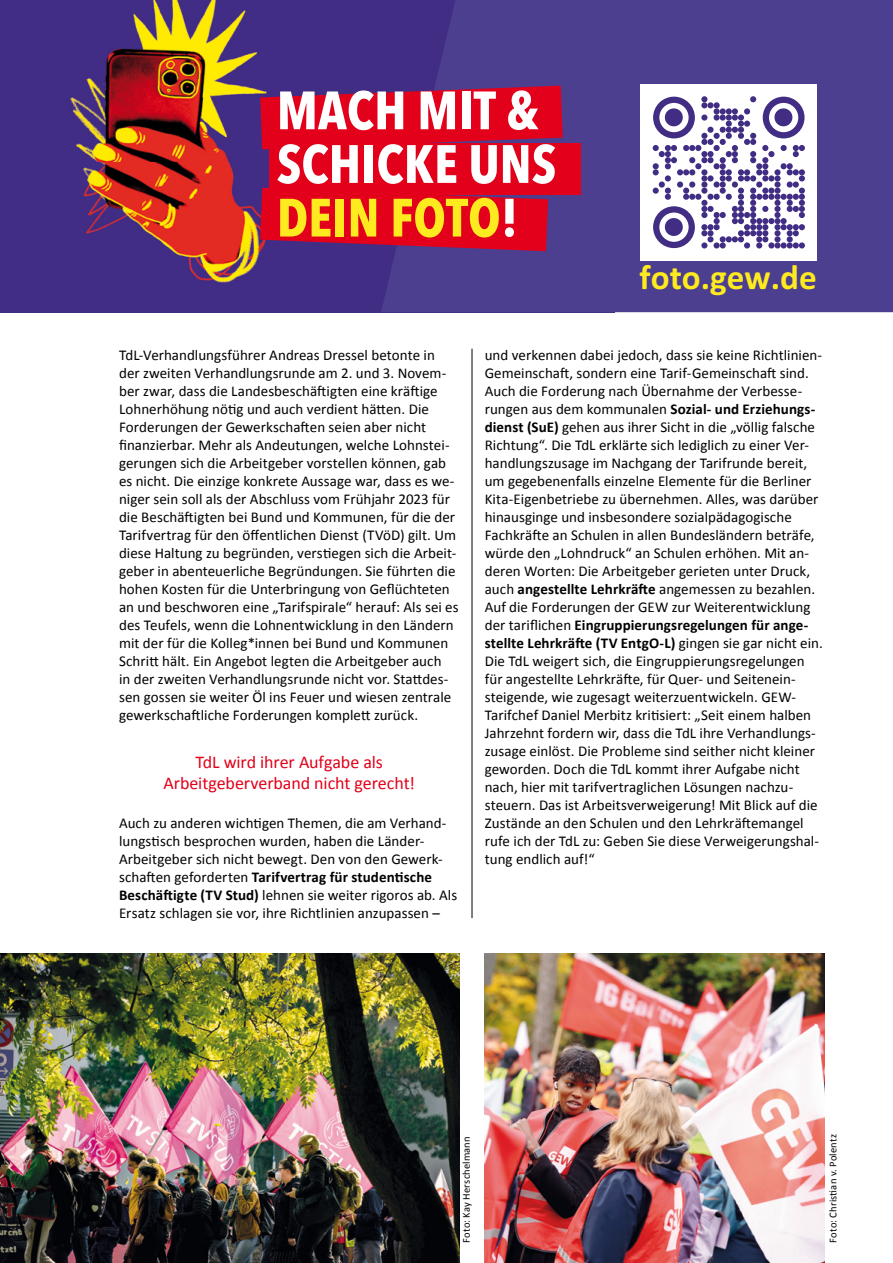
<style>
.page{position:relative;width:893px;height:1263px;background:#fff}
.page>*{position:absolute;margin:0;border:0;box-sizing:border-box;transform-origin:0 0}
.t1{font:700 53.25px/53.7px "Avenir Next Condensed";color:#fff}
.t2{font:700 35.1px "Calibri";color:#feeb1f}
._04_Zwischentext_202{font:18px/21px "Calibri";letter-spacing:-.005em;color:#e2001a;text-align:center}
._03_Fließtext_2022{font:15px/18px "Calibri";color:#000}
.Autor_Einleitung{font:10.5px "Calibri";letter-spacing:.015em;color:#000}
.s1{color:#feeb1f}
.s2{font-weight:700}
</style>
<div class="page">
<hr style="left:472px;top:349px;width:1px;height:569px;background:#000">
<img style="left:0;top:954px;width:459px;height:309px">
<div style="left:0;top:0;width:615px;height:312px;background:#422d85"></div>
<div style="left:381px;top:0;width:512px;height:312px;background:#4d3f8f"></div>
<img style="left:70px;top:0;width:200px;height:283px">
<div style="left:270px;top:143px;width:311px;height:52px;background:#e2001b"></div>
<svg style="left:260px;top:86px;width:303px;height:63px"></svg>
<svg style="left:260px;top:188px;width:288px;height:63px"></svg>
<div style="left:640px;top:84px;width:177px;height:177px;background:#fff"></div>
<div style="left:707px;top:102px;width:7px;height:6px;background:#422d85;border-radius:50%"></div>
<div style="left:707px;top:127px;width:7px;height:6px;background:#422d85;border-radius:50%"></div>
<div style="left:707px;top:139px;width:7px;height:6px;background:#422d85;border-radius:50%"></div>
<div style="left:707px;top:151px;width:7px;height:6px;background:#422d85;border-radius:50%"></div>
<div style="left:707px;top:157px;width:7px;height:6px;background:#422d85;border-radius:50%"></div>
<div style="left:707px;top:175px;width:7px;height:6px;background:#422d85;border-radius:50%"></div>
<div style="left:659px;top:181px;width:6px;height:7px;background:#422d85;border-radius:50%"></div>
<div style="left:677px;top:181px;width:6px;height:7px;background:#422d85;border-radius:50%"></div>
<div style="left:689px;top:181px;width:6px;height:7px;background:#422d85;border-radius:50%"></div>
<div style="left:701px;top:181px;width:6px;height:7px;background:#422d85;border-radius:50%"></div>
<div style="left:714px;top:181px;width:6px;height:7px;background:#422d85;border-radius:50%"></div>
<div style="left:720px;top:181px;width:6px;height:7px;background:#422d85;border-radius:50%"></div>
<div style="left:732px;top:181px;width:6px;height:7px;background:#422d85;border-radius:50%"></div>
<div style="left:756px;top:181px;width:6px;height:7px;background:#422d85;border-radius:50%"></div>
<svg style="left:774px;top:181px;width:7px;height:7px"></svg>
<div style="left:787px;top:181px;width:6px;height:7px;background:#422d85;border-radius:50%"></div>
<div style="left:793px;top:181px;width:6px;height:7px;background:#422d85;border-radius:50%"></div>
<div style="left:774px;top:188px;width:7px;height:6px;background:#422d85;border-radius:50%"></div>
<div style="left:707px;top:194px;width:7px;height:6px;background:#422d85;border-radius:50%"></div>
<div style="left:774px;top:194px;width:7px;height:6px;background:#422d85;border-radius:50%"></div>
<div style="left:774px;top:200px;width:7px;height:6px;background:#422d85;border-radius:50%"></div>
<div style="left:707px;top:206px;width:7px;height:6px;background:#422d85;border-radius:50%"></div>
<div style="left:774px;top:206px;width:7px;height:6px;background:#422d85;border-radius:50%"></div>
<div style="left:774px;top:212px;width:7px;height:6px;background:#422d85;border-radius:50%"></div>
<div style="left:774px;top:218px;width:7px;height:6px;background:#422d85;border-radius:50%"></div>
<div style="left:707px;top:224px;width:7px;height:6px;background:#422d85;border-radius:50%"></div>
<div style="left:774px;top:224px;width:7px;height:6px;background:#422d85;border-radius:50%"></div>
<div style="left:707px;top:230px;width:7px;height:6px;background:#422d85;border-radius:50%"></div>
<div style="left:774px;top:230px;width:7px;height:6px;background:#422d85;border-radius:50%"></div>
<div style="left:707px;top:236px;width:7px;height:6px;background:#422d85;border-radius:50%"></div>
<div style="left:774px;top:236px;width:7px;height:6px;background:#422d85;border-radius:50%"></div>
<svg style="left:714px;top:188px;width:60px;height:60px"></svg>
<div style="left:774px;top:242px;width:7px;height:6px;background:#422d85;border-radius:50%"></div>
<svg style="left:781px;top:188px;width:24px;height:60px"></svg>
<svg style="left:653px;top:96px;width:54px;height:85px"></svg>
<svg style="left:714px;top:96px;width:91px;height:85px"></svg>
<svg style="left:653px;top:188px;width:54px;height:60px"></svg>
<img style="left:485px;top:954px;width:340px;height:309px">
<p class="t1" style="left:277px;top:83px;width:281px">MACH MIT &amp;<br>SCHICKE UNS<br><span class="s1">DEIN FOTO</span>!</p>
<p class="t2" style="left:640px;top:255px;width:179px">foto.gew.de</p>
<p class="_03_Fließtext_2022" style="left:119px;top:346px;width:341px">TdL-Verhandlungsführer Andreas Dressel betonte in der zweiten Verhandlungsrunde am 2. und 3. Novem&shy;ber zwar, dass die Landesbeschäftigten eine kräftige Lohnerhöhung nötig und auch verdient hätten. Die Forderungen der Gewerkschaften seien aber nicht finanzierbar. Mehr als Andeutungen, welche Lohnstei&shy;gerungen sich die Arbeitgeber vorstellen können, gab es nicht. Die einzige konkrete Aussage war, dass es we&shy;niger sein soll als der Abschluss vom Frühjahr 2023 für die Beschäftigten bei Bund und Kommunen, für die der Tarifvertrag für den öffentlichen Dienst (TVöD) gilt. Um diese Haltung zu begründen, verstiegen sich die Arbeit&shy;geber in abenteuerliche Begründungen. Sie führten die hohen Kosten für die Unterbringung von Geflüchteten an und beschworen eine „Tarifspirale“ herauf: Als sei es des Teufels, wenn die Lohnentwicklung in den Ländern mit der für die Kolleg*innen bei Bund und Kommunen Schritt hält. Ein Angebot legten die Arbeitgeber auch<br>in der zweiten Verhandlungsrunde nicht vor. Stattdes&shy;sen gossen sie weiter Öl ins Feuer und wiesen zentrale gewerkschaftliche Forderungen komplett zurück.</p>
<p class="_04_Zwischentext_202" style="left:163px;top:751px;width:253px">TdL wird ihrer Aufgabe als<br>Arbeitgeberverband nicht gerecht!</p>
<p class="_03_Fließtext_2022" style="left:119px;top:814px;width:340px">Auch zu anderen wichtigen Themen, die am Verhand&shy;lungstisch besprochen wurden, haben die Länder-Arbeitgeber sich nicht bewegt. Den von den Gewerk&shy;schaften geforderten <span class="s2">Tarifvertrag für studentische Beschäftigte (TV Stud)</span> lehnen sie weiter rigoros ab. Als Ersatz schlagen sie vor, ihre Richtlinien anzupassen –</p>
<p class="_03_Fließtext_2022" style="left:485px;top:346px;width:340px">und verkennen dabei jedoch, dass sie keine Richtlinien-Gemeinschaft, sondern eine Tarif-Gemeinschaft sind.<br>Auch die Forderung nach Übernahme der Verbesse&shy;rungen aus dem kommunalen <span class="s2">Sozial- und Erziehungs&shy;dienst (SuE)</span> gehen aus ihrer Sicht in die „völlig falsche Richtung“. Die TdL erklärte sich lediglich zu einer Ver&shy;handlungszusage im Nachgang der Tarifrunde bereit, um gegebenenfalls einzelne Elemente für die Berliner Kita-Eigenbetriebe zu übernehmen. Alles, was darüber hinausginge und insbesondere sozialpädagogische Fachkräfte an Schulen in allen Bundesländern beträfe, würde den „Lohndruck“ an Schulen erhöhen. Mit an&shy;deren Worten: Die Arbeitgeber gerieten unter Druck, auch <span class="s2">angestellte Lehrkräfte</span> angemessen zu bezahlen.<br>Auf die Forderungen der GEW zur Weiterentwicklung der tariflichen <span class="s2">Eingruppierungsregelungen für ange&shy;stellte Lehrkräfte (TV EntgO-L)</span> gingen sie gar nicht ein.<br>Die TdL weigert sich, die Eingruppierungsregelungen für angestellte Lehrkräfte, für Quer- und Seitenein&shy;steigende, wie zugesagt weiterzuentwickeln. GEW-Tarifchef Daniel Merbitz kritisiert: „Seit einem halben Jahrzehnt fordern wir, dass die TdL ihre Verhandlungs&shy;zusage einlöst. Die Probleme sind seither nicht kleiner geworden. Doch die TdL kommt ihrer Aufgabe nicht nach, hier mit tarifvertraglichen Lösungen nachzu&shy;steuern. Das ist Arbeitsverweigerung! Mit Blick auf die Zustände an den Schulen und den Lehrkräftemangel rufe ich der TdL zu: Geben Sie diese Verweigerungshal&shy;tung endlich auf!“</p>
<p class="Autor_Einleitung" style="left:460px;top:1243px;width:108px;rotate:-90deg">Foto: Kay Herschelmann</p>
<p class="Autor_Einleitung" style="left:826px;top:1243px;width:110px;rotate:-90deg">Foto: Christian v. Polentz</p>
</div>
